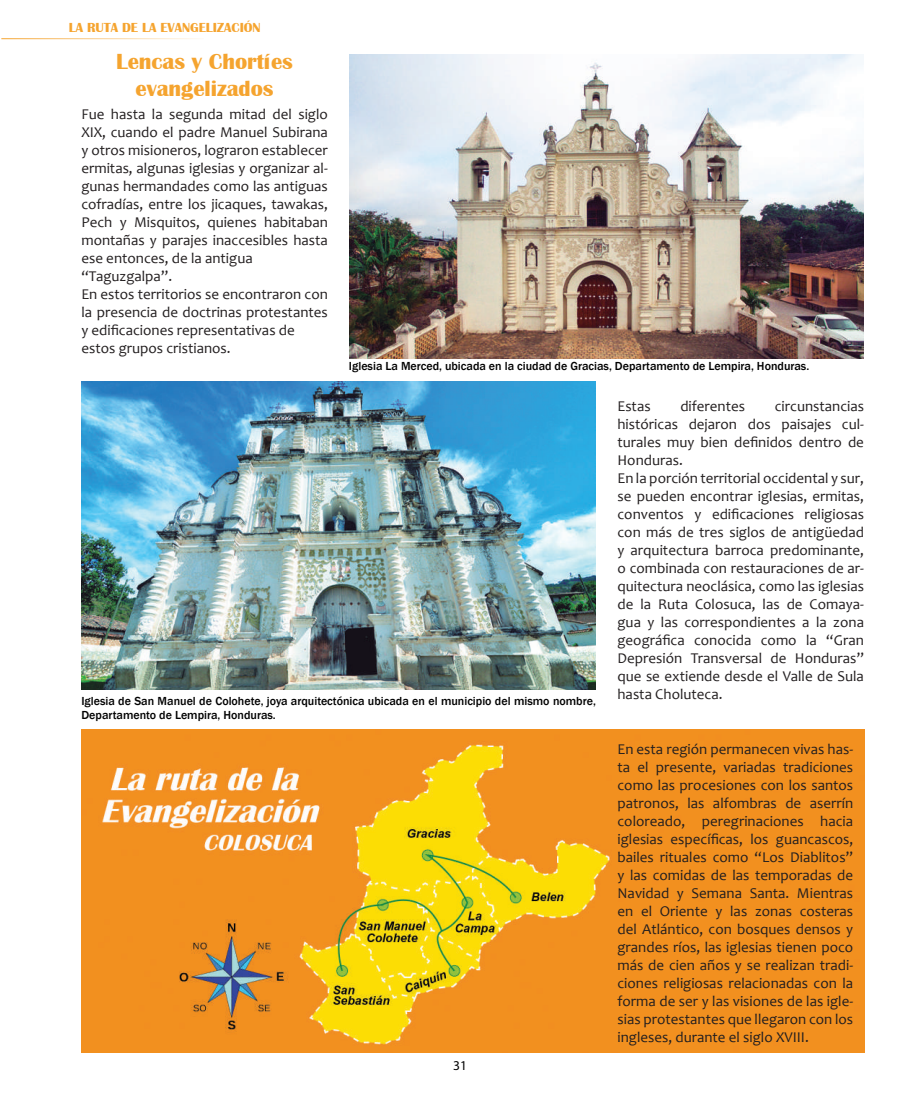
<style>
.page{position:relative;width:918px;height:1107px;background:#fff}
.page>*{position:absolute;margin:0;border:0;box-sizing:border-box;transform-origin:0 0}
.t1{font:700 22.5px/27px "Britannic";color:#f5a42f;text-align:center}
.t2{font:15px/18px "Candara";color:#231f20}
.t3{font:700 13.5px "Britannic";color:#f5a42f}
.t4{font:13.5px "Myriad Pro";color:#000}
.t5{font:500 12px/13.5px "Franklin Gothic";color:#000}
</style>
<div class="page">
<img style="left:81px;top:729px;width:783px;height:324px">
<img style="left:349px;top:54px;width:515px;height:305px">
<img style="left:81px;top:382px;width:514px;height:308px">
<hr style="left:1px;top:38px;width:203px;height:1px;background:#f5a42f">
<p class="t3" style="left:69px;top:20px;width:193px">LA RUTA DE LA EVANGELIZACIÓN</p>
<h1 class="t1" style="left:116px;top:48px;width:178px">Lencas y Chortíes evangelizados</h1>
<p class="t2" style="left:81px;top:105px;width:248px">Fue hasta la segunda mitad del siglo XIX, cuando el padre Manuel Subirana y otros misioneros, lograron establecer ermitas, algunas iglesias y organizar al&shy;gunas hermandades como las antiguas cofradías, entre los jicaques, tawakas, Pech y Misquitos, quienes habitaban montañas y parajes inaccesibles hasta ese entonces, de la antigua “Taguzgalpa”.<br>En estos territorios se encontraron con la presencia de doctrinas protestantes y edificaciones representativas de estos grupos cristianos.</p>
<p class="t5" style="left:349px;top:360px;width:462px">Iglesia La Merced, ubicada en la ciudad de Gracias, Departamento de Lempira, Honduras.</p>
<p class="t5" style="left:81px;top:694px;width:516px">Iglesia de San Manuel de Colohete, joya arquitectónica ubicada en el municipio del mismo nombre,<br>Departamento de Lempira, Honduras.</p>
<p class="t4" style="left:453px;top:1057px;width:15px">31</p>
<p class="t2" style="left:618px;top:397px;width:35px">Estas</p>
<p class="t2" style="left:680px;top:397px;width:66px">diferentes</p>
<p class="t2" style="left:618px;top:397px;width:248px;text-indent:157px">circunstancias históricas dejaron dos paisajes cul&shy;turales muy bien definidos dentro de Honduras.<br>En la porción territorial occidental y sur, se pueden encontrar iglesias, ermitas, conventos y edificaciones religiosas con más de tres siglos de antigüedad y arquitectura barroca predominante, o combinada con restauraciones de ar&shy;quitectura neoclásica, como las iglesias de la Ruta Colosuca, las de Comaya&shy;gua y las correspondientes a la zona geográfica conocida como la “Gran Depresión Transversal de Honduras” que se extiende desde el Valle de Sula hasta Choluteca.</p>
<p class="t2" style="left:618px;top:740px;width:237px;text-align:justify">En esta región permanecen vivas has&shy;ta el presente, variadas tradiciones como las procesiones con los santos patronos, las alfombras de aserrín coloreado, peregrinaciones hacia iglesias específicas, los guancascos, bailes rituales como “Los Diablitos” y las comidas de las temporadas de Navidad y Semana Santa. Mientras en el Oriente y las zonas costeras del Atlántico, con bosques densos y grandes ríos, las iglesias tienen poco más de cien años y se realizan tradi&shy;ciones religiosas relacionadas con la forma de ser y las visiones de las igle&shy;sias protestantes que llegaron con los ingleses, durante el siglo XVIII.</p>
</div>
